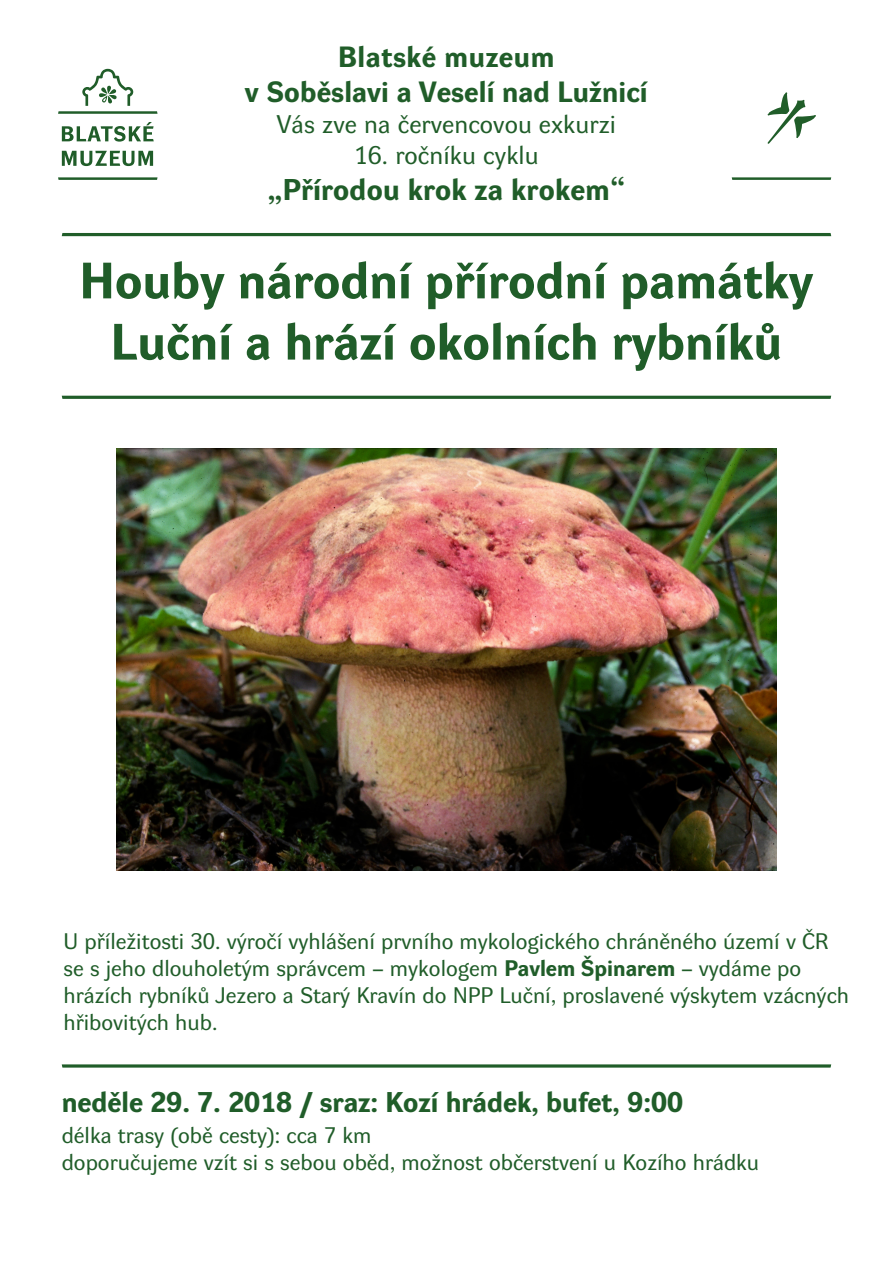
<style>
.page{position:relative;width:893px;height:1263px;background:#fff}
.page>*{position:absolute;margin:0;border:0;box-sizing:border-box;transform-origin:0 0}
.t1{font:700 51px/61.2px "DG Pro 42";letter-spacing:.005em;color:#205d29;text-align:center}
.t2{font:700 30px "DG Pro 42";letter-spacing:.01em;color:#205d29}
.t3{font:700 29.25px/35.1px "DG Pro 42";letter-spacing:.005em;color:#205d29;text-align:center}
.t4{font:700 28.5px "DG Pro 42";color:#205d29}
.t5{font:25.5px "DG Pro 42";letter-spacing:.005em;color:#205d29}
.t6{font:22.5px/27px "DG Pro 42";color:#205d29}
.s1{font-weight:700}
</style>
<div class="page">
<hr style="left:62px;top:233px;width:769px;height:3px;background:#205d29">
<svg style="left:62px;top:396px;width:769px;height:3px"></svg>
<svg style="left:62px;top:1064px;width:769px;height:3px"></svg>
<svg style="left:62px;top:151px;width:91px;height:15px"></svg>
<svg style="left:62px;top:122px;width:92px;height:20px"></svg>
<svg style="left:58px;top:177px;width:100px;height:3px"></svg>
<svg style="left:732px;top:177px;width:99px;height:3px"></svg>
<svg style="left:58px;top:69px;width:100px;height:45px"></svg>
<svg style="left:767px;top:92px;width:49px;height:52px"></svg>
<img style="left:117px;top:448px;width:659px;height:422px">
<h3 class="t3" style="left:245px;top:41px;width:404px">Blatské muzeum<br>v Soběslavi a Veselí nad Lužnicí</h3>
<p class="t5" style="left:277px;top:110px;width:341px">Vás zve na červencovou exkurzi</p>
<p class="t5" style="left:354px;top:141px;width:186px">16. ročníku cyklu</p>
<h2 class="t2" style="left:267px;top:172px;width:359px">„Přírodou krok za krokem“</h2>
<h1 class="t1" style="left:80px;top:252px;width:735px">Houby národní přírodní památky<br>Luční a hrází okolních rybníků</h1>
<p class="t6" style="left:64px;top:928px;width:787px">U příležitosti 30. výročí vyhlášení prvního mykologického chráněného území v ČR se s jeho dlouholetým správcem – mykologem <span class="s1">Pavlem Špinarem</span> – vydáme po hrázích rybníků Jezero a Starý Kravín do NPP Luční, proslavené výskytem vzácných hřibovitých hub.</p>
<p class="t4" style="left:62px;top:1086px;width:623px">neděle 29. 7. 2018 / sraz: Kozí hrádek, bufet, 9:00</p>
<p class="t6" style="left:62px;top:1122px;width:699px">délka trasy (obě cesty): cca 7 km<br>doporučujeme vzít si s sebou oběd, možnost občerstvení u Kozího hrádku</p>
</div>
